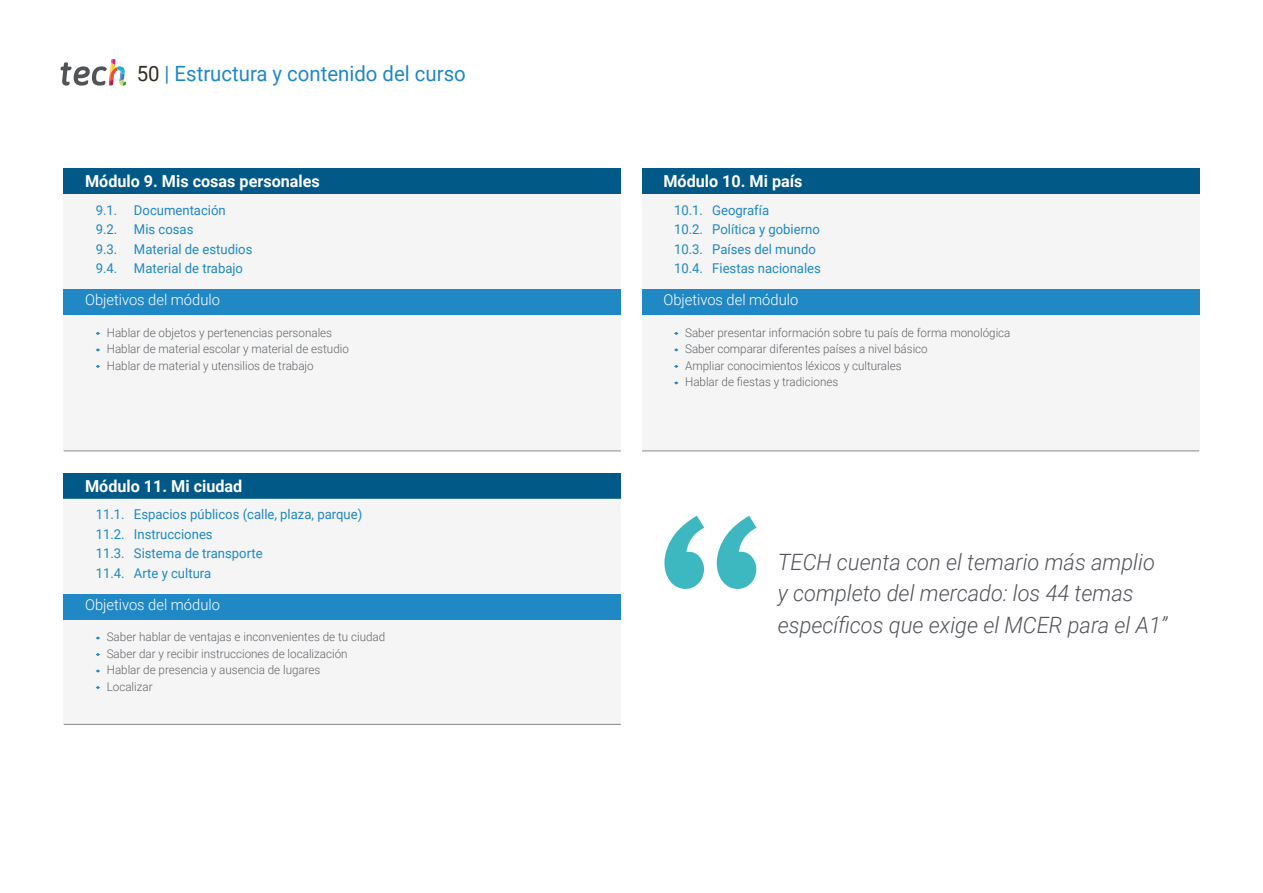
<style>
.page{position:relative;width:1263px;height:893px;background:#fff}
.page>*{position:absolute;margin:0;border:0;box-sizing:border-box;transform-origin:0 0}
.t1{font:italic 300 22.5px/31.5px "Roboto";color:#52555b}
.t2{font:21px "Roboto";color:#2088c5}
.t3{font:700 16.5px "Roboto";color:#fff}
.t4{font:300 15px "Roboto";color:#fff}
.t5{font:13.5px/19.5px "Roboto";color:#2088c5}
.t6{font:300 12px/16.5px "Roboto";color:#61646a}
.s1{color:#312e20}
</style>
<div class="page">
<svg style="left:61px;top:59px;width:65px;height:27px"></svg>
<div style="left:64px;top:168px;width:557px;height:26px;background:#015987"></div>
<div style="left:64px;top:473px;width:557px;height:26px;background:#015987"></div>
<div style="left:642px;top:168px;width:557px;height:26px;background:#015987"></div>
<div style="left:64px;top:194px;width:557px;height:257px;background:#f4f5f4"></div>
<div style="left:64px;top:499px;width:557px;height:225px;background:#f4f5f4"></div>
<div style="left:642px;top:194px;width:557px;height:257px;background:#f4f5f4"></div>
<div style="left:64px;top:289px;width:557px;height:26px;background:#2088c5"></div>
<div style="left:64px;top:594px;width:557px;height:25px;background:#2088c5"></div>
<div style="left:642px;top:289px;width:557px;height:26px;background:#2088c5"></div>
<svg style="left:96px;top:332px;width:4px;height:3px"></svg>
<svg style="left:96px;top:365px;width:4px;height:3px"></svg>
<svg style="left:96px;top:636px;width:4px;height:4px"></svg>
<svg style="left:96px;top:653px;width:4px;height:3px"></svg>
<svg style="left:96px;top:669px;width:4px;height:4px"></svg>
<svg style="left:96px;top:686px;width:4px;height:3px"></svg>
<hr style="left:64px;top:451px;width:557px;height:1px;background:#878a8e">
<hr style="left:64px;top:724px;width:557px;height:1px;background:#878a8e">
<hr style="left:642px;top:451px;width:557px;height:1px;background:#878a8e">
<svg style="left:664px;top:516px;width:92px;height:73px"></svg>
<h2 class="t2" style="left:137px;top:59px;width:331px"><span class="s1">50</span> | Estructura y contenido del curso</h2>
<h3 class="t3" style="left:85px;top:170px;width:236px">Módulo 9. Mis cosas personales</h3>
<p class="t5" style="left:96px;top:200px;width:158px">9.1. Documentación<br>9.2. Mis cosas<br>9.3. Material de estudios<br>9.4. Material de trabajo</p>
<p class="t4" style="left:85px;top:289px;width:136px">Objetivos del módulo</p>
<p class="t6" style="left:107px;top:324px;width:244px">Hablar de objetos y pertenencias personales<br>Hablar de material escolar y material de estudio<br>Hablar de material y utensilios de trabajo</p>
<h3 class="t3" style="left:85px;top:474px;width:159px">Módulo 11. Mi ciudad</h3>
<p class="t5" style="left:96px;top:504px;width:268px">11.1. Espacios públicos (calle, plaza, parque)<br>11.2. Instrucciones<br>11.3. Sistema de transporte<br>11.4. Arte y cultura</p>
<p class="t4" style="left:85px;top:594px;width:136px">Objetivos del módulo</p>
<p class="t6" style="left:107px;top:628px;width:280px">Saber hablar de ventajas e inconvenientes de tu ciudad Saber dar y recibir instrucciones de localización<br>Hablar de presencia y ausencia de lugares<br>Localizar</p>
<h3 class="t3" style="left:663px;top:170px;width:141px">Módulo 10. Mi país</h3>
<p class="t5" style="left:674px;top:200px;width:148px">10.1. Geografía<br>10.2. Política y gobierno<br>10.3. Países del mundo<br>10.4. Fiestas nacionales</p>
<p class="t4" style="left:663px;top:289px;width:136px">Objetivos del módulo</p>
<p class="t6" style="left:685px;top:324px;width:327px">Saber presentar información sobre tu país de forma monológica Saber comparar diferentes países a nivel básico<br>Ampliar conocimientos léxicos y culturales<br>Hablar de fiestas y tradiciones</p>
<h1 class="t1" style="left:778px;top:545px;width:391px">TECH cuenta con el temario más amplio y completo del mercado: los 44 temas específicos que exige el MCER para el A1”</h1>
</div>
